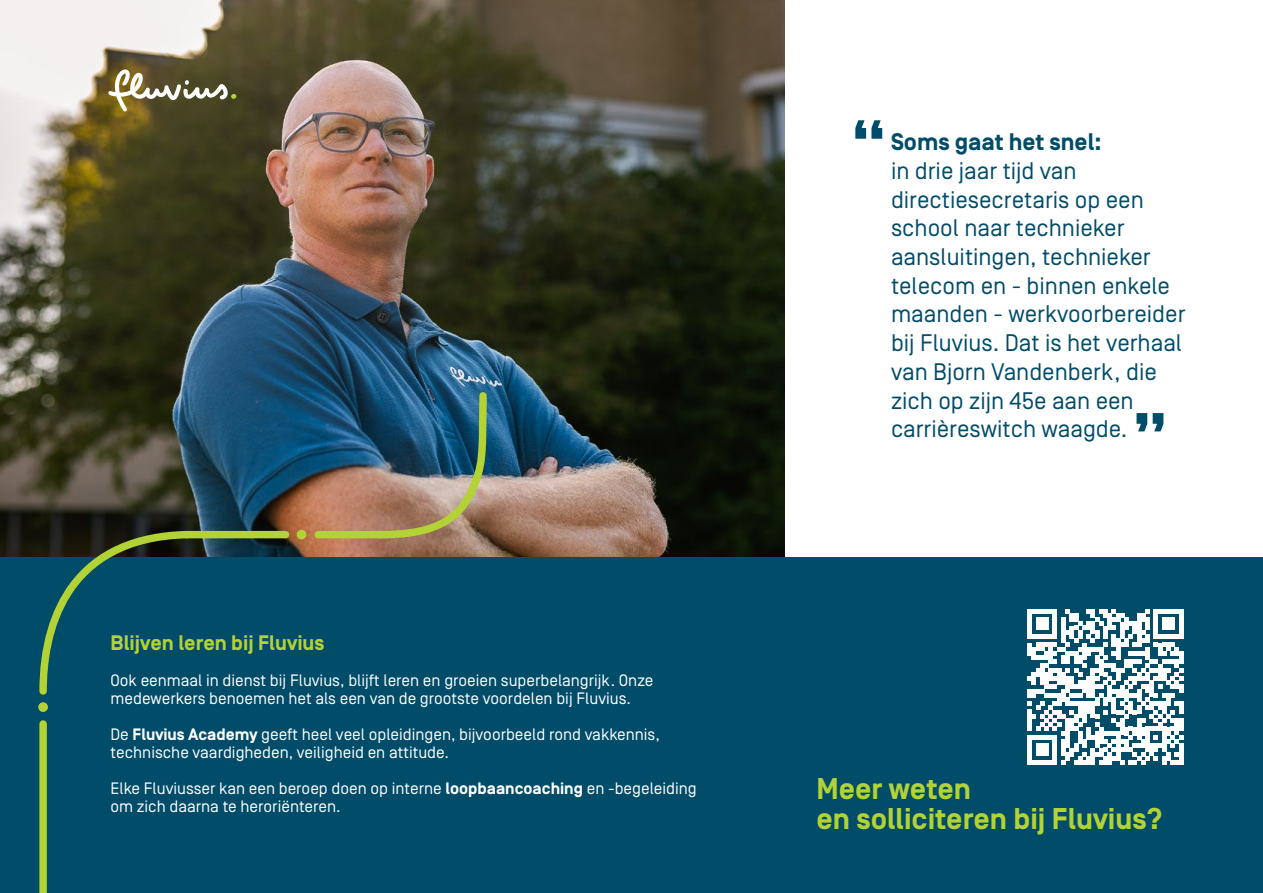
<style>
.page{position:relative;width:1263px;height:893px;background:#fff}
.page>*{position:absolute;margin:0;border:0;box-sizing:border-box;transform-origin:0 0}
.t1{font:700 67.2px "Simplon BP";color:#004c69}
.t2{font:700 30px/30px "Simplon BP";color:#b2d235}
.t3{font:24px/28.7px "Simplon BP Regular";color:#004c69}
.t4{font:700 24px "Simplon BP";color:#004c69}
.t5{font:700 21px "Simplon BP";color:#b2d235}
.t6{font:16.5px/18px "Simplon BP Regular";color:#fff}
.s1{font-family:"Simplon BP";font-weight:700}
</style>
<div class="page">
<img style="left:0;top:0;width:784px;height:557px">
<div style="left:0;top:557px;width:1263px;height:336px;background:#004c69"></div>
<svg style="left:39px;top:531px;width:152px;height:164px"></svg>
<svg style="left:39px;top:720px;width:8px;height:173px"></svg>
<img style="left:376px;top:392px;width:112px;height:146px">
<div style="left:315px;top:531px;width:71px;height:7px;background:#b2d235;border-radius:4px"></div>
<div style="left:183px;top:531px;width:106px;height:7px;background:#b2d235;border-radius:4px"></div>
<div style="left:38px;top:702px;width:10px;height:10px;background:#b2d235;border-radius:50%"></div>
<div style="left:297px;top:530px;width:9px;height:9px;background:#b2d235;border-radius:50%"></div>
<svg style="left:108px;top:68px;width:128px;height:44px"></svg>
<svg style="left:1028px;top:609px;width:155px;height:156px"></svg>
<hr style="left:1179px;top:744px;width:4px;height:21px;background:#fff">
<h1 class="t1" style="left:852px;top:106px;width:36px">“</h1>
<h3 class="t4" style="left:891px;top:128px;width:212px">Soms gaat het snel:</h3>
<p class="t3" style="left:891px;top:156px;width:296px">in drie jaar tijd van directiesecretaris op een school naar technieker aansluitingen, technieker telecom en - binnen enkele maanden - werkvoorbereider bij Fluvius. Dat is het verhaal van Bjorn Vandenberk, die zich op zijn 45e aan een carrièreswitch waagde.</p>
<h1 class="t1" style="left:1133px;top:398px;width:36px">”</h1>
<p class="t5" style="left:111px;top:631px;width:215px">Blijven leren bij Fluvius</p>
<p class="t6" style="left:111px;top:672px;width:544px">Ook eenmaal in dienst bij Fluvius, blijft leren en groeien superbelangrijk. Onze medewerkers benoemen het als een van de grootste voordelen bij Fluvius.</p>
<p class="t6" style="left:111px;top:726px;width:551px">De <span class="s1">Fluvius Academy</span> geeft heel veel opleidingen, bijvoorbeeld rond vakkennis, technische vaardigheden, veiligheid en attitude.</p>
<p class="t6" style="left:111px;top:780px;width:588px">Elke Fluviusser kan een beroep doen op interne <span class="s1">loopbaancoaching</span> en -begeleiding om zich daarna te heroriënteren.</p>
<h2 class="t2" style="left:816px;top:775px;width:348px">Meer weten<br>en solliciteren bij Fluvius?</h2>
</div>
